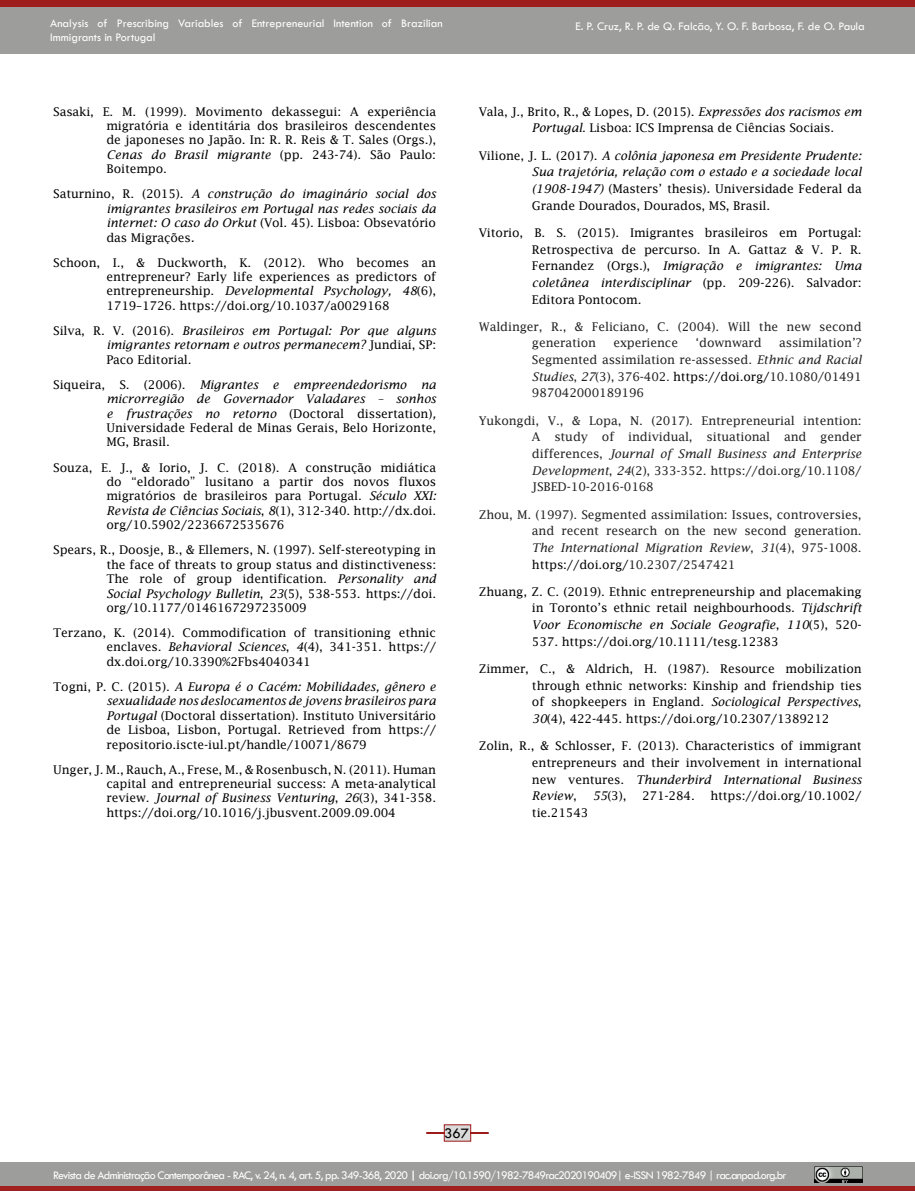
<style>
.page{position:relative;width:915px;height:1191px;background:#fff}
.page>*{position:absolute;margin:0;border:0;box-sizing:border-box;transform-origin:0 0}
.t1{font:15px "Tw Cen";color:#000}
.t2{font:12px/14.4px "Lucida Fax";letter-spacing:-.01em;color:#000;text-align:justify}
.t3{font:12px/16.6px "Lucida Fax";letter-spacing:-.01em;color:#222;text-align:justify}
.t4{font:italic 12px/14.4px "Lucida Fax";letter-spacing:-.01em;color:#000;text-align:justify}
.t5{font:12px "Tw Cen";letter-spacing:-.06em;color:#fff}
.t6{font:12px "Tw Cen";color:#fff}
.s1{font-style:italic}
.s2{font-style:normal}
.s3{color:#000}
.s4{font-weight:700}
</style>
<div class="page">
<div style="left:0;top:0;width:914px;height:54px;background:#9d9d9c"></div>
<div style="left:0;top:0;width:914px;height:7px;background:#9d1a18"></div>
<div style="left:0;top:1162px;width:914px;height:24px;background:#9d9d9c"></div>
<img style="left:814px;top:1166px;width:48px;height:16px">
<div style="left:0;top:1186px;width:914px;height:5px;background:#a0211f"></div>
<svg style="left:426px;top:1124px;width:63px;height:18px"></svg>
<p class="t6" style="left:50px;top:16px;width:394px">Analysis of Prescribing Variables of Entrepreneurial Intention of Brazilian</p>
<p class="t6" style="left:575px;top:19px;width:291px">E. P. Cruz, R. P. de Q. Falcão, Y. O. F. Barbosa, F. de O. Paula</p>
<p class="t6" style="left:50px;top:30px;width:107px">Immigrants in Portugal</p>
<p class="t2" style="left:106px;top:104px;width:331px;text-indent:-53px">Sasaki, E. M. (1999). Movimento dekassegui: A experiência migratória e identitária dos brasileiros descendentes de japoneses no Japão. In: R. R. Reis &amp; T. Sales (Orgs.), <span class="s1">Cenas do Brasil migrante</span> (pp. 243-74). São Paulo:<br>Boitempo.</p>
<p class="t4" style="left:106px;top:187px;width:331px;text-indent:-53px"><span class="s2">Saturnino, R. (2015).</span> A construção do imaginário social dos imigrantes brasileiros em Portugal nas redes sociais da internet: O caso do Orkut <span class="s2">(Vol. 45). Lisboa: Obsevatório das Migrações</span>.</p>
<p class="t2" style="left:106px;top:255px;width:331px;text-indent:-53px">Schoon, I., &amp; Duckworth, K. (2012). Who becomes an entrepreneur? Early life experiences as predictors of entrepreneurship. <span class="s1">Developmental Psychology, 48</span>(6), 1719–1726. https://doi.org/10.1037/a0029168</p>
<p class="t4" style="left:106px;top:323px;width:331px;text-indent:-53px"><span class="s2">Silva, R. V. (2016).</span> Brasileiros em Portugal: Por que alguns imigrantes retornam e outros permanecem? <span class="s2">Jundiaí, SP:<br>Paco Editorial.</span></p>
<p class="t2" style="left:106px;top:377px;width:331px;text-indent:-53px">Siqueira, S. (2006). <span class="s1">Migrantes e empreendedorismo na microrregião de Governador Valadares – sonhos e frustrações no retorno</span> (Doctoral dissertation)<span class="s1">, </span>Universidade Federal de Minas Gerais, Belo Horizonte, MG, Brasil.</p>
<p class="t2" style="left:106px;top:460px;width:331px;text-indent:-53px">Souza, E. J., &amp; Iorio, J. C. (2018). A construção midiática do “eldorado” lusitano a partir dos novos fluxos migratórios de brasileiros para Portugal. <span class="s1">Século XXI:<br>Revista de Ciências Sociais</span>, <span class="s1">8</span>(1), 312-340. http://dx.doi. org/10.5902/2236672535676</p>
<p class="t2" style="left:106px;top:542px;width:331px;text-indent:-53px">Spears, R., Doosje, B., &amp; Ellemers, N. (1997). Self-stereotyping in the face of threats to group status and distinctiveness:<br>The role of group identification. <span class="s1">Personality and Social Psychology Bulletin</span>, <span class="s1">23</span>(5), 538-553. https://doi. org/10.1177/0146167297235009</p>
<p class="t2" style="left:106px;top:625px;width:331px;text-indent:-53px">Terzano, K. (2014). Commodification of transitioning ethnic enclaves. <span class="s1">Behavioral Sciences</span>, <span class="s1">4</span>(4), 341-351. https:// dx.doi.org/10.3390%2Fbs4040341</p>
<p class="t2" style="left:106px;top:679px;width:331px;text-indent:-53px">Togni, P. C. (2015). <span class="s1">A Europa é o Cacém: Mobilidades, gênero e sexualidade nos deslocamentos de jovens brasileiros para Portugal</span> (Doctoral dissertation). Instituto Universitário de Lisboa, Lisbon, Portugal. Retrieved from https:// repositorio.iscte-iul.pt/handle/10071/8679</p>
<p class="t2" style="left:106px;top:762px;width:331px;text-indent:-53px">Unger, J. M., Rauch, A., Frese, M., &amp; Rosenbusch, N. (2011). Human capital and entrepreneurial success: A meta-analytical review. <span class="s1">Journal of Business Venturing</span>, <span class="s1">26</span>(3), 341-358. https://doi.org/10.1016/j.jbusvent.2009.09.004</p>
<p class="t2" style="left:532px;top:103px;width:331px;line-height:16.6px;text-indent:-53px">Vala, J., Brito, R., &amp; Lopes, D. (2015). <span class="s1">Expressões dos racismos em<br>Portugal</span>. Lisboa: ICS Imprensa de Ciências Sociais.</p>
<p class="t4" style="left:532px;top:147px;width:331px;line-height:16.6px;text-indent:-53px"><span class="s2">Vilione, J. L. (2017).</span> A colônia japonesa em Presidente Prudente:<br>Sua trajetória, relação com o estado e a sociedade local (1908-1947) <span class="s2">(Masters’ thesis)</span>. <span class="s2">Universidade Federal da Grande Dourados, Dourados, MS, Brasil.</span></p>
<p class="t2" style="left:532px;top:224px;width:331px;line-height:16.6px;text-indent:-53px">Vitorio, B. S. (2015). Imigrantes brasileiros em Portugal:<br>Retrospectiva de percurso. In A. Gattaz &amp; V. P. R.<br>Fernandez (Orgs.), <span class="s1">Imigração e imigrantes: Uma coletânea interdisciplinar</span> (pp. 209-226). Salvador:<br>Editora Pontocom.</p>
<p class="t3" style="left:532px;top:318px;width:331px;text-indent:-53px">Waldinger, R., &amp; Feliciano, C. (2004). Will the new second generation</p>
<p class="t3" style="left:532px;top:335px;width:331px;text-indent:247px">assimilation’?<br>Segmented assimilation re-assessed. <span class="s1">Ethnic and Racial Studies</span>, <span class="s1">27</span>(3), 376-402. <span class="s3">https://doi.org/</span>10.1080/01491<br>987042000189196</p>
<p class="t3" style="left:532px;top:412px;width:331px;text-indent:-53px">Yukongdi, V., &amp; Lopa, N. (2017). Entrepreneurial intention:<br>A study of individual, situational and gender differences, <span class="s1">Journal of Small Business and Enterprise Development</span>, <span class="s1">24</span>(2), 333-352. https://doi.org/10.1108/ JSBED-10-2016-0168</p>
<p class="t3" style="left:532px;top:506px;width:331px;text-indent:-53px">Zhou, M. (1997). Segmented assimilation: Issues, controversies, and recent research on the new second generation.<br><span class="s1">The International Migration Review</span>, <span class="s1">31</span>(4), 975-1008. <span class="s3">https://doi.org/</span>10.2307/2547421</p>
<p class="t2" style="left:532px;top:583px;width:331px;line-height:16.6px;text-indent:-53px">Zhuang, Z. C. (2019). Ethnic entrepreneurship and placemaking in Toronto’s ethnic retail neighbourhoods. <span class="s1">Tijdschrift Voor Economische en Sociale Geografie</span>, <span class="s1">110</span>(5), 520- 537. https://doi.org/10.1111/tesg.12383</p>
<p class="t2" style="left:532px;top:660px;width:331px;line-height:16.6px;text-indent:-53px">Zimmer, C., &amp; Aldrich, H. (1987). Resource mobilization through ethnic networks: Kinship and friendship ties of shopkeepers in England. <span class="s1">Sociological Perspectives</span>, <span class="s1">30</span>(4), 422-445. https://doi.org/10.2307/1389212</p>
<p class="t2" style="left:532px;top:737px;width:331px;line-height:16.6px;text-indent:-53px">Zolin, R., &amp; Schlosser, F. (2013). Characteristics of immigrant entrepreneurs and their involvement in international new ventures. <span class="s1">Thunderbird International Business Review</span>,</p>
<p class="t3" style="left:613px;top:335px;width:66px">experience</p>
<p class="t3" style="left:695px;top:335px;width:68px">‘downward</p>
<p class="t2" style="left:592px;top:788px;width:36px"><span class="s1">55</span>(3),</p>
<p class="t2" style="left:642px;top:788px;width:54px">271-284.</p>
<p class="t2" style="left:710px;top:788px;width:153px">https://doi.org/10.1002/</p>
<p class="t2" style="left:532px;top:805px;width:58px">tie.21543</p>
<p class="t1" style="left:445px;top:1124px;width:26px">367</p>
<p class="t5" style="left:53px;top:1167px;width:734px">Revista de Administração Contemporânea - RAC, v. 24, n. 4, art. 5, pp. 349-368, 2020 <span class="s4">|</span> doi.org/10.1590/1982-7849rac2020190409| e-ISSN 1982-7849 | rac.anpad.org.br</p>
</div>
